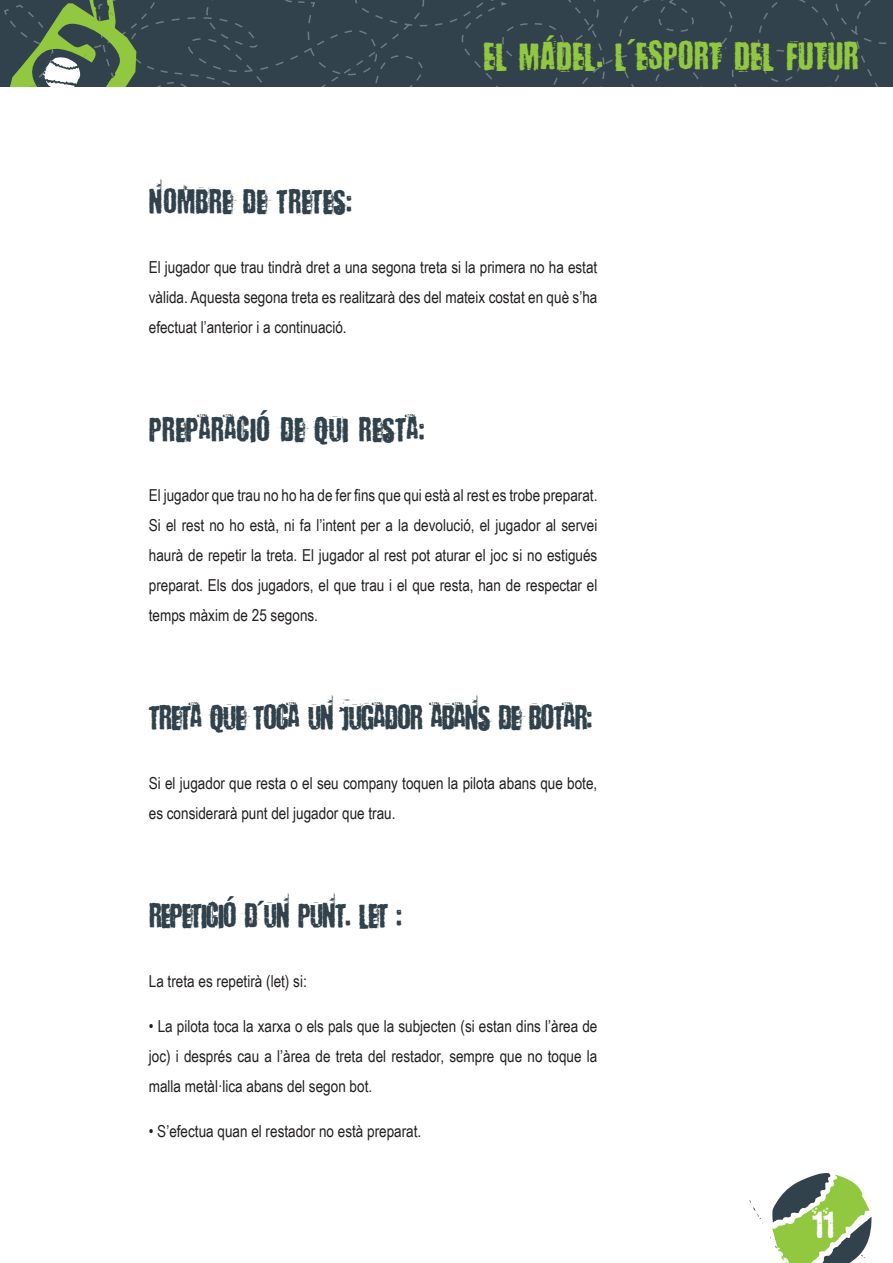
<style>
.page{position:relative;width:893px;height:1263px;background:#fff}
.page>*{position:absolute;margin:0;border:0;box-sizing:border-box;transform-origin:0 0}
.t1{font:39px "Baron Kuffner";color:#fff}
.t2{font:36px "Baron Kuffner";color:#91c83f}
.t3{font:31.5px "Baron Kuffner";letter-spacing:-.04em;color:#32424c}
.t4{font:31.5px "Baron Kuffner";color:#32424c}
.t5{font:16.5px/30px "Arial Narrow";color:#231f20;text-align:justify}
</style>
<div class="page">
<svg style="left:770px;top:1173px;width:101px;height:90px"></svg>
<svg style="left:749px;top:1200px;width:14px;height:24px"></svg>
<div style="left:0;top:0;width:888px;height:87px;background:#32424c"></div>
<svg style="left:5px;top:0;width:635px;height:87px;background:#3b4e4e"></svg>
<h3 class="t4" style="left:149px;top:176px;width:205px">NOMBRE DE TRETES:</h3>
<h2 class="t2" style="left:483px;top:27px;width:377px">EL MÀDEL. L'ESPORT DEL FUTUR</h2>
<p class="t5" style="left:149px;top:251px;width:450px">El jugador que trau tindrà dret a una segona treta si la primera no ha estat vàlida. Aquesta segona treta es realitzarà des del mateix costat en què s’ha efectuat l’anterior i a continuació.</p>
<h3 class="t4" style="left:149px;top:404px;width:278px">PREPARACIÓ DE QUI RESTA:</h3>
<p class="t5" style="left:149px;top:479px;width:450px">El jugador que trau no ho ha de fer fins que qui està al rest es trobe preparat.<br>Si el rest no ho està, ni fa l’intent per a la devolució, el jugador al servei haurà de repetir la treta. El jugador al rest pot aturar el joc si no estigués preparat. Els dos jugadors, el que trau i el que resta, han de respectar el temps màxim de 25 segons.</p>
<h3 class="t3" style="left:149px;top:692px;width:445px">TRETA QUE TOCA UN JUGADOR ABANS DE BOTAR:</h3>
<p class="t5" style="left:149px;top:767px;width:450px">Si el jugador que resta o el seu company toquen la pilota abans que bote, es considerarà punt del jugador que trau.</p>
<h3 class="t3" style="left:149px;top:890px;width:255px">REPETICIÓ D'UN PUNT. LET :</h3>
<p class="t5" style="left:149px;top:965px;width:159px">La treta es repetirà (let) si:</p>
<p class="t5" style="left:149px;top:1010px;width:450px">• La pilota toca la xarxa o els pals que la subjecten (si estan dins l’àrea de joc) i després cau a l’àrea de treta del restador, sempre que no toque la malla metàl·lica abans del segon bot.</p>
<p class="t5" style="left:149px;top:1115px;width:274px">• S’efectua quan el restador no està preparat.</p>
<h1 class="t1" style="left:812px;top:1191px;width:24px">11</h1>
</div>
